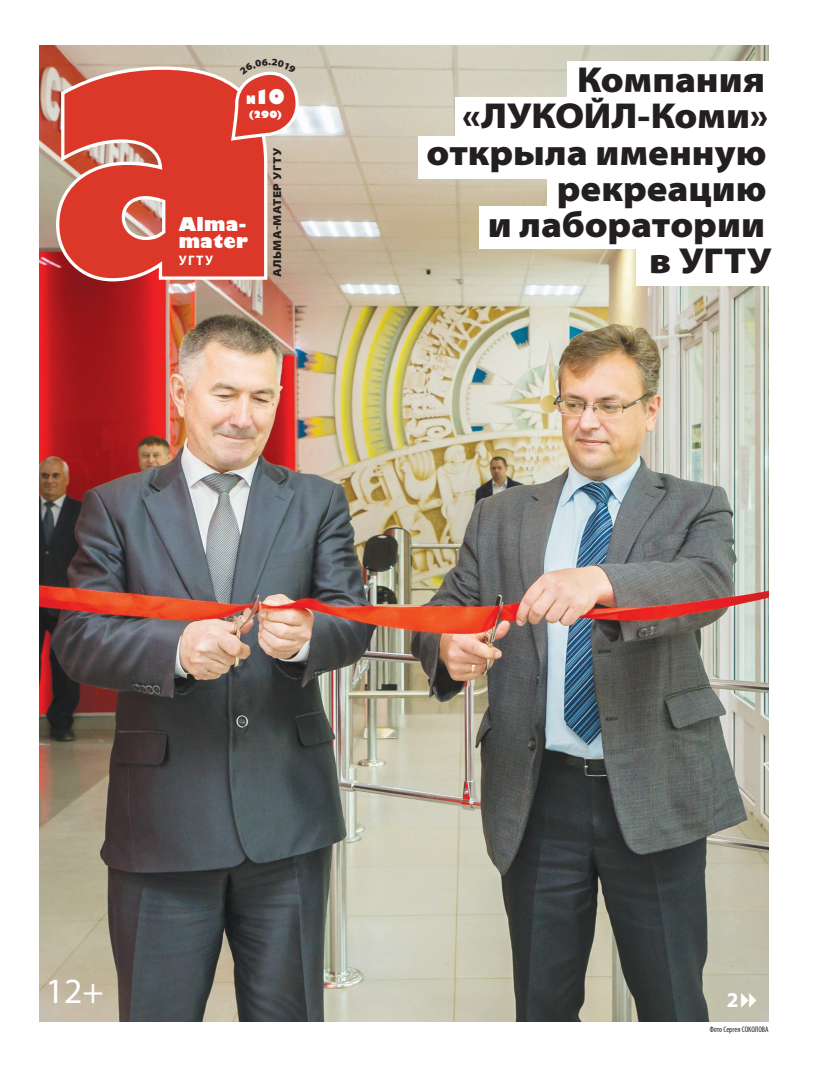
<style>
.page{position:relative;width:820px;height:1078px;background:#fff}
.page>*{position:absolute;margin:0;border:0;box-sizing:border-box;transform-origin:0 0}
.t1{font:700 47.4px "Myriad Pro";color:#231f20}
.t2{font:900 semi-expanded 36.2px/36.2px "Myriad Pro";color:#231f20;text-align:right}
.t3{font:35.6px "Myriad Pro";color:#fff}
.t4{font:700 21.2px "Myriad Pro";color:#fff}
.t5{font:800 19.7px "Gill Sans";color:#fff}
.t6{font:800 18.4px/16.9px "Gill Sans";letter-spacing:.01em;color:#fff}
.t7{font:700 13.8px "Myriad Pro";color:#fff}
.t8{font:900 semi-expanded 11.5px "Myriad Pro";letter-spacing:.035em;color:#231f20}
.t9{font:800 9.7px "Gill Sans";color:#fff}
.t10{font:condensed 8px "Myriad Pro";color:#231f20}
.t11{font:700 7px "Myriad Pro";letter-spacing:.04em;color:#231f20}
.s1{font-size:11.4px}
.s2{font-weight:400;font-size:9px}
.s3{font-size:10.5px}
</style>
<div class="page">
<img style="left:40px;top:45px;width:728px;height:976px">
<svg style="left:54px;top:65px;width:215px;height:218px"></svg>
<div style="left:567px;top:61px;width:201px;height:38px;background:#fff"></div>
<div style="left:454px;top:97px;width:317px;height:43px;background:#fff"></div>
<div style="left:418px;top:135px;width:353px;height:43px;background:#fff"></div>
<div style="left:547px;top:173px;width:224px;height:42px;background:#fff"></div>
<div style="left:479px;top:205px;width:289px;height:43px;background:#fff"></div>
<div style="left:636px;top:242px;width:132px;height:43px;background:#fff"></div>
<svg style="left:741px;top:992px;width:15px;height:15px"></svg>
<svg style="left:229px;top:59px;width:71px;height:83px"></svg>
<p class="t5" style="left:246px;top:85px;width:40px"><span class="s1">N</span>10</p>
<p class="t9" style="left:248px;top:108px;width:35px">(290)</p>
<p class="t8" style="left:270px;top:277px;width:130px;rotate:-90deg">АЛЬМА-МАТЕР УГТУ</p>
<p class="t6" style="left:179px;top:217px;width:71px">Alma&shy;mater</p>
<p class="t7" style="left:179px;top:251px;width:36px">УГТУ</p>
<p class="t2" style="left:426px;top:62px;width:346px">Компания «ЛУКОЙЛ-Коми» открыла именную рекреацию<br>и лаборатории<br>в УГТУ</p>
<h1 class="t1" style="left:741px;top:60px;width:28px">1</h1>
<p class="t11" style="left:604px;top:117px;width:164px"><span class="s2">26.06.2019</span> <span class="s3">№ 10 (290)</span> ALMA-MATER УГТУ</p>
<p class="t3" style="left:46px;top:968px;width:59px">12+</p>
<p class="t4" style="left:726px;top:985px;width:13px">2</p>
<p class="t10" style="left:709px;top:1024px;width:60px">Фото Сергея СОКОЛОВА</p>
</div>
